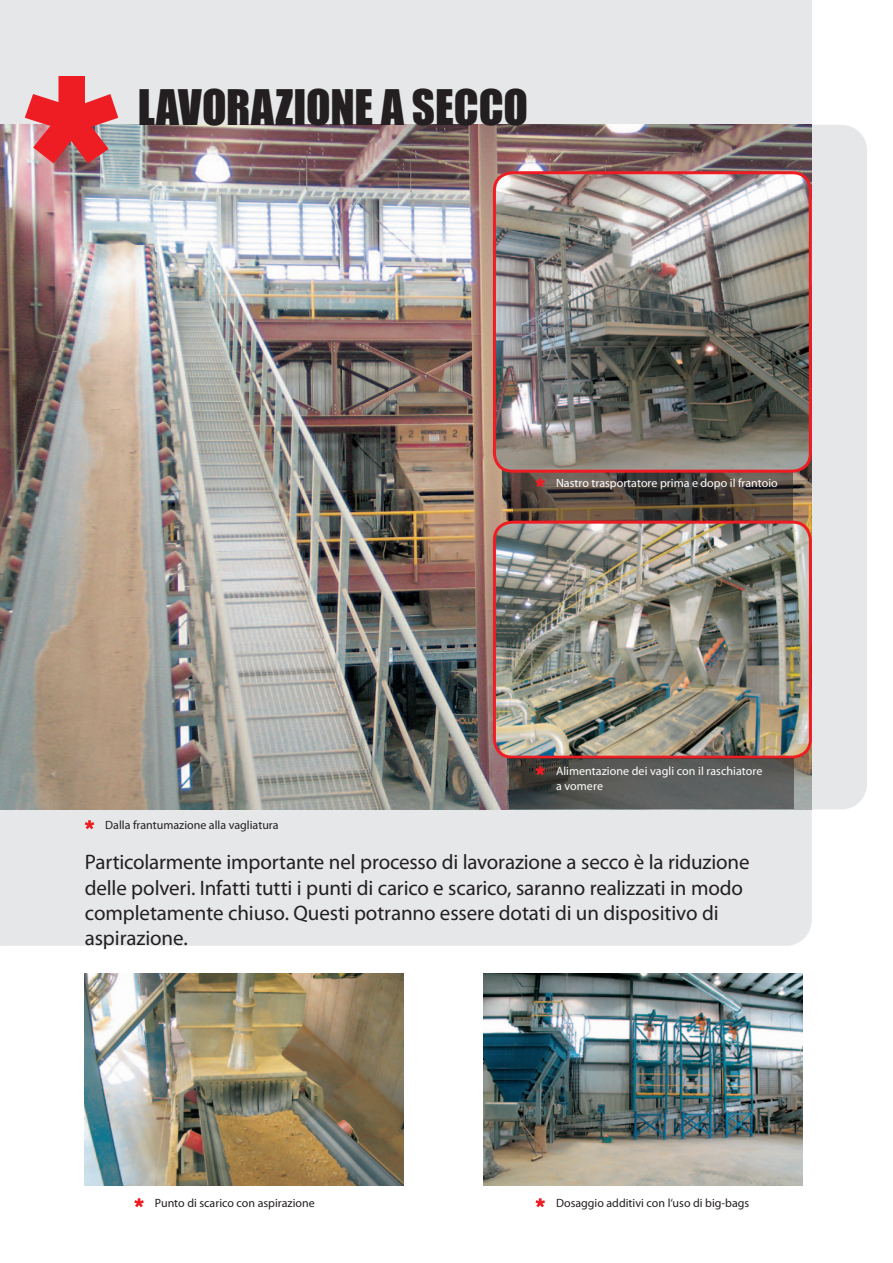
<style>
.page{position:relative;width:893px;height:1263px;background:#fff}
.page>*{position:absolute;margin:0;border:0;box-sizing:border-box;transform-origin:0 0}
.t1{font:45px "Impact";letter-spacing:-.005em;color:#231f20}
.t2{font:21px/25.2px "Myriad Pro";letter-spacing:-.005em;color:#231f20}
.t3{font:12px "Myriad Pro";color:#231f20}
.t4{font:12px/14.4px "Myriad Pro";letter-spacing:.005em;color:#fff}
</style>
<div class="page">
<div style="left:0;top:809px;width:812px;height:137px;background:#e6e7e9"></div>
<div style="left:0;top:0;width:812px;height:125px;background:#e6e7e9"></div>
<img style="left:0;top:125px;width:812px;height:684px">
<div style="left:812px;top:125px;width:55px;height:684px;background:#e6e7e9"></div>
<svg style="left:25px;top:76px;width:93px;height:87px"></svg>
<svg style="left:513px;top:473px;width:280px;height:48px;background:#51453b"></svg>
<img style="left:494px;top:173px;width:316px;height:298px">
<div style="left:493px;top:171px;width:319px;height:302px;border:3px solid #ee1d23;border-radius:18px"></div>
<img style="left:85px;top:973px;width:319px;height:213px">
<img style="left:494px;top:522px;width:316px;height:235px">
<div style="left:493px;top:521px;width:319px;height:238px;border:3px solid #ee1d23;border-radius:18px"></div>
<img style="left:483px;top:973px;width:319px;height:213px">
<svg style="left:509px;top:758px;width:285px;height:50px;background:#555553"></svg>
<svg style="left:535px;top:1198px;width:10px;height:9px"></svg>
<svg style="left:134px;top:1198px;width:10px;height:9px"></svg>
<svg style="left:85px;top:820px;width:9px;height:9px"></svg>
<svg style="left:535px;top:478px;width:10px;height:9px"></svg>
<svg style="left:535px;top:766px;width:10px;height:9px"></svg>
<h1 class="t1" style="left:138px;top:73px;width:392px">LAVORAZIONE A SECCO</h1>
<p class="t3" style="left:105px;top:818px;width:175px">Dalla frantumazione alla vagliatura</p>
<p class="t4" style="left:556px;top:476px;width:223px">Nastro trasportatore prima e dopo il frantoio</p>
<p class="t4" style="left:556px;top:764px;width:208px">Alimentazione dei vagli con il raschiatore a vomere</p>
<p class="t2" style="left:85px;top:849px;width:666px">Particolarmente importante nel processo di lavorazione a secco è la riduzione delle polveri. Infatti tutti i punti di carico e scarico, saranno realizzati in modo completamente chiuso. Questi potranno essere dotati di un dispositivo di aspirazione.</p>
<p class="t3" style="left:155px;top:1196px;width:161px">Punto di scarico con aspirazione</p>
<p class="t3" style="left:556px;top:1196px;width:195px">Dosaggio additivi con l‘uso di big-bags</p>
</div>
